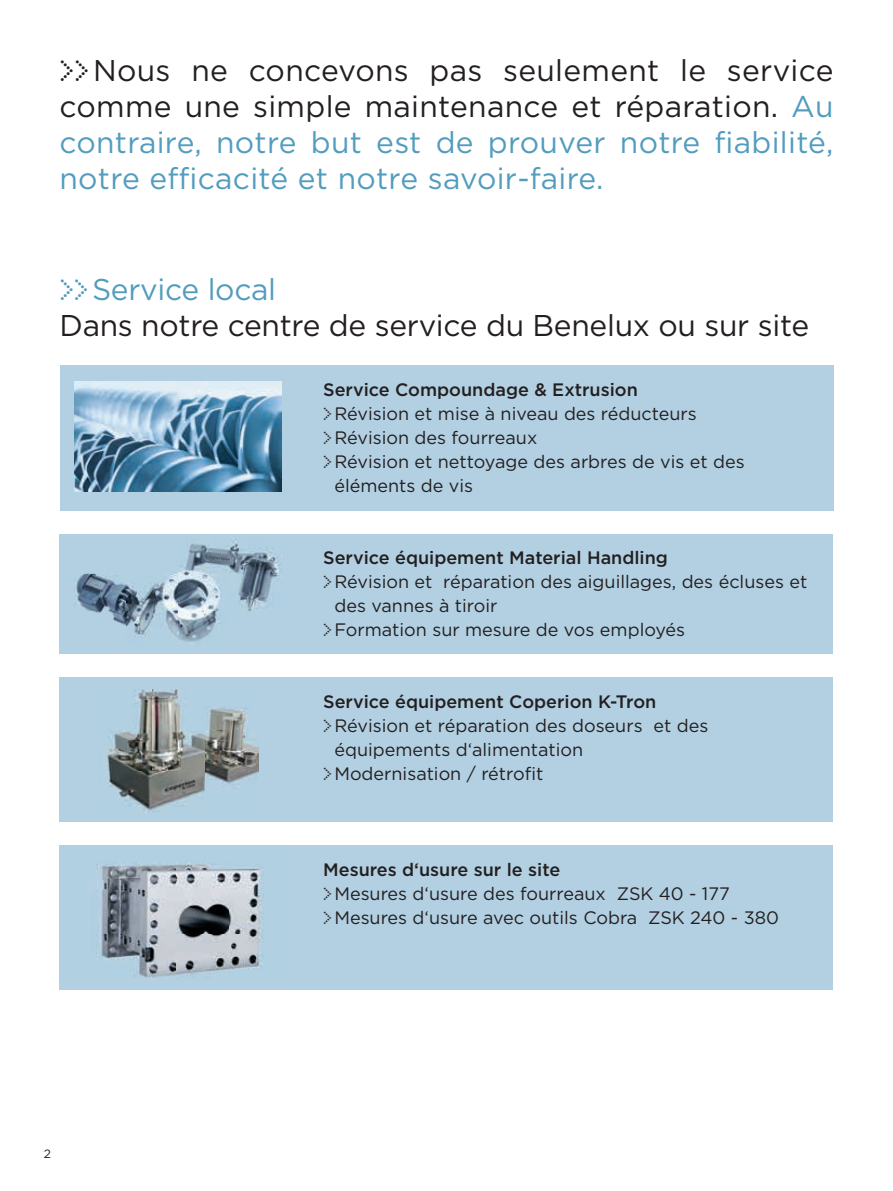
<style>
.page{position:relative;width:893px;height:1191px;background:#fff}
.page>*{position:absolute;margin:0;border:0;box-sizing:border-box;transform-origin:0 0}
.t1{font:30px/36px "Gotham";letter-spacing:.01em;color:#529cbe;text-align:justify}
.t2{font:30px/36px "Gotham";letter-spacing:-.01em;color:#231f20}
.t3{font:18px/24px "Gotham";color:#231f20}
.t4{font:500 18px "Gotham";color:#231f20}
.t5{font:12px "Gotham";color:#231f20}
.s1{font-family:"Dot Matrix One OT";color:#231f20}
.s2{color:#231f20}
.s3{font-family:"Dot Matrix One OT";color:#529cbe}
.s4{color:#529cbe}
.s5{font-family:"Dot Matrix One OT"}
.s6{font-weight:500}
</style>
<div class="page">
<div style="left:60px;top:366px;width:773px;height:145px;background:#b2d0e2"></div>
<div style="left:60px;top:534px;width:773px;height:120px;background:#b2d0e2"></div>
<div style="left:60px;top:678px;width:773px;height:144px;background:#b2d0e2"></div>
<div style="left:60px;top:845px;width:773px;height:145px;background:#b2d0e2"></div>
<img style="left:74px;top:382px;width:208px;height:109px">
<img style="left:107px;top:690px;width:151px;height:122px">
<img style="left:74px;top:538px;width:208px;height:104px">
<img style="left:96px;top:863px;width:168px;height:115px">
<h1 class="t1" style="left:60px;top:51px;width:775px"><span class="s1">&gt;&gt;</span> <span class="s2">Nous ne concevons pas seulement le service comme une simple maintenance et réparation.</span> Au contraire, notre but est de prouver notre fiabilité, notre efficacité et notre savoir-faire.</h1>
<h1 class="t2" style="left:60px;top:270px;width:751px"><span class="s3">&gt;&gt;</span> <span class="s4">Service local<br></span>Dans notre centre de service du Benelux ou sur site</h1>
<p class="t4" style="left:323px;top:377px;width:316px">Service Compoundage &amp; Extrusion</p>
<p class="t3" style="left:323px;top:401px;width:375px"><span class="s5">&gt;</span> Révision et mise à niveau des réducteurs</p>
<p class="t3" style="left:323px;top:425px;width:216px"><span class="s5">&gt;</span> Révision des fourreaux</p>
<p class="t3" style="left:323px;top:449px;width:423px"><span class="s5">&gt;</span> Révision et nettoyage des arbres de vis et des</p>
<p class="t3" style="left:334px;top:473px;width:140px">éléments de vis</p>
<p class="t4" style="left:323px;top:545px;width:346px">Service équipement Material Handling</p>
<p class="t3" style="left:323px;top:569px;width:486px"><span class="s5">&gt;</span> Révision et réparation des aiguillages, des écluses et</p>
<p class="t3" style="left:334px;top:593px;width:165px">des vannes à tiroir</p>
<p class="t3" style="left:323px;top:617px;width:364px"><span class="s5">&gt;</span> Formation sur mesure de vos employés</p>
<p class="t4" style="left:323px;top:689px;width:335px">Service équipement Coperion K-Tron</p>
<p class="t3" style="left:323px;top:713px;width:387px"><span class="s5">&gt;</span> Révision et réparation des doseurs et des</p>
<p class="t3" style="left:334px;top:737px;width:250px">équipements d‘alimentation</p>
<p class="t3" style="left:323px;top:761px;width:222px"><span class="s5">&gt;</span> Modernisation / rétrofit</p>
<p class="t3" style="left:323px;top:857px;width:457px"><span class="s6">Mesures d‘usure sur le site<br></span><span class="s5">&gt;</span> Mesures d‘usure des fourreaux ZSK 40 - 177<br><span class="s5">&gt;</span> Mesures d‘usure avec outils Cobra ZSK 240 - 380</p>
<p class="t5" style="left:44px;top:1146px;width:9px">2</p>
</div>
